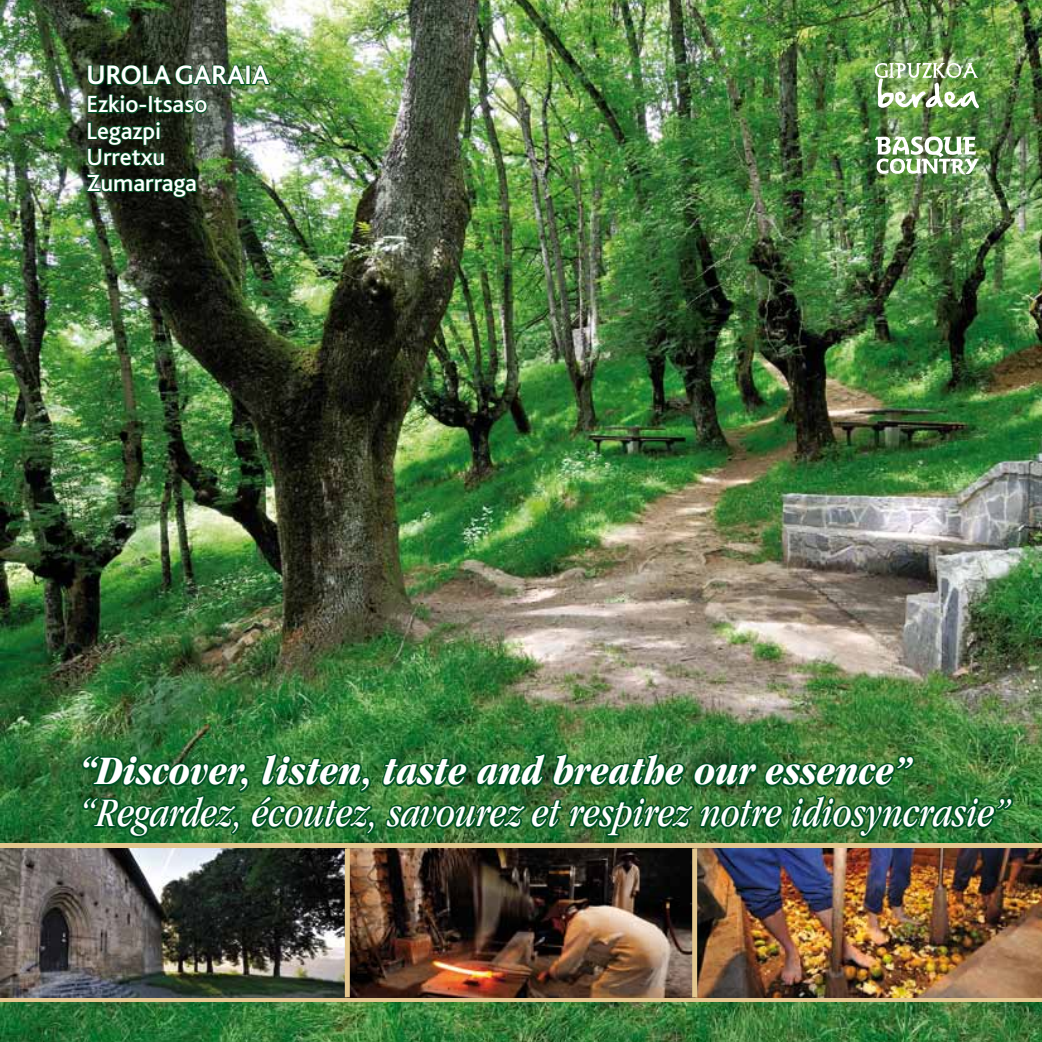
<style>
.page{position:relative;width:1042px;height:1042px;background:#fff}
.page>*{position:absolute;margin:0;border:0;box-sizing:border-box;transform-origin:0 0}
.t1{font:italic condensed 42px "Garamond LT";color:#fff}
.t2{font:italic 700 condensed 42px "Garamond LT";color:#fff}
.t3{font:700 28px "Bliss";color:#fff}
.t4{font:500 24.5px/26.2px "Bliss";color:#fff}
</style>
<div class="page">
<img style="left:0;top:0;width:1042px;height:843px">
<img style="left:0;top:1002px;width:1042px;height:40px">
<img style="left:0;top:843px;width:1042px;height:159px">
<img style="left:87px;top:50px;width:184px;height:37px">
<svg style="left:87px;top:93px;width:121px;height:22px"></svg>
<svg style="left:87px;top:121px;width:79px;height:46px"></svg>
<svg style="left:84px;top:173px;width:114px;height:26px"></svg>
<img style="left:875px;top:63px;width:104px;height:45px">
<svg style="left:79px;top:737px;width:937px;height:110px"></svg>
<div style="left:345px;top:848px;width:5px;height:149px;background:#e3c78e"></div>
<div style="left:692px;top:848px;width:5px;height:149px;background:#e3c78e"></div>
<img style="left:875px;top:136px;width:104px;height:39px">
<p class="t3" style="left:87px;top:61px;width:184px">UROLA GARAIA</p>
<p class="t4" style="left:87px;top:92px;width:122px">Ezkio-Itsaso<br>Legazpi<br>Urretxu<br>Zumarraga</p>
<p class="t2" style="left:80px;top:747px;width:831px">“Discover, listen, taste and breathe our essence”</p>
<p class="t1" style="left:80px;top:789px;width:932px">“Regardez, écoutez, savourez et respirez notre idiosyncrasie”</p>
</div>
